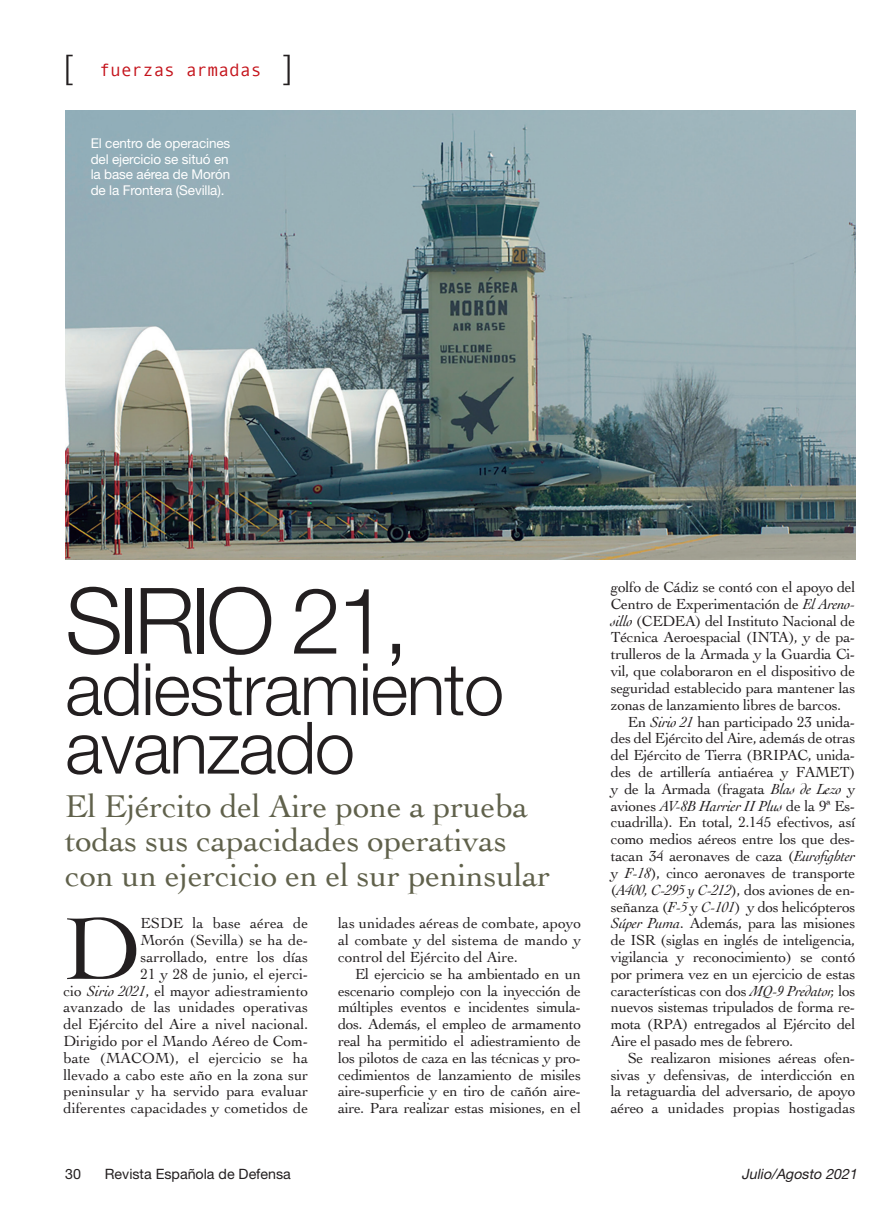
<style>
.page{position:relative;width:893px;height:1217px;background:#fff}
.page>*{position:absolute;margin:0;border:0;box-sizing:border-box;transform-origin:0 0}
.Texto_general{font:92.4px "Cochin";color:#231f20}
.Texto_general-2{font:300 91.65px "Helvetica Neue";letter-spacing:-.05em;color:#231f20}
.Texto_general-3{font:300 72.3px/58.5px "Helvetica Neue";letter-spacing:-.02em;color:#231f20}
.Entradilla{font:33px/34.5px "Cochin";letter-spacing:-.005em;color:#60614b}
.t1{font:300 33px "Helvetica";color:#231f20}
.t2{font:18px "Monotypecom";color:#c4121a}
.Texto_general-4{font:15.3px/16.8px "Cochin";color:#231f20;text-align:justify}
.t3{font:14.25px "Helvetica Neue";color:#231f20}
.t4{font:italic 14.25px "Helvetica Neue";color:#231f20}
.Pie_de_foto{font:13.5px/15.8px "Helvetica Neue";letter-spacing:-.01em;color:#fff;text-align:justify}
.s1{font-family:"Helvetica";font-weight:300;font-size:33px;color:#231f20}
.s2{font-style:italic}
</style>
<div class="page">
<img style="left:65px;top:110px;width:790px;height:449px">
<p class="t1" style="left:64px;top:39px;width:12px">[</p>
<p class="t2" style="left:100px;top:60px;width:195px">fuerzas armadas <span class="s1">]</span></p>
<p class="Pie_de_foto" style="left:91px;top:135px;width:141px">El centro de operacines del ejercicio se situó en la base aérea de Morón de la Frontera (Sevilla).</p>
<p class="Texto_general-2" style="left:65px;top:546px;width:345px">SIRIO 21,</p>
<p class="Texto_general-3" style="left:65px;top:654px;width:440px">adiestramiento avanzado</p>
<p class="Entradilla" style="left:65px;top:787px;width:487px">El Ejército del Aire pone a prueba todas sus capacidades operativas con un ejercicio en el sur peninsular</p>
<p class="Texto_general" style="left:64px;top:886px;width:78px">D</p>
<p class="Texto_general-4" style="left:64px;top:914px;width:246px;text-align:right">ESDE la base aérea de<br>Morón (Sevilla) se ha de-<br>sarrollado, entre los días<br>21 y 28 de junio, el ejerci-<br>cio <span class="s2">Sirio 2021</span>, el mayor adiestramiento avanzado de las unidades operativas del Ejército del Aire a nivel nacional.<br>Dirigido por el Mando Aéreo de Com&shy;bate (MACOM), el ejercicio se ha llevado a cabo este año en la zona sur peninsular y ha servido para evaluar diferentes capacidades y cometidos de</p>
<p class="Texto_general-4" style="left:338px;top:914px;width:245px">las unidades aéreas de combate, apoyo al combate y del sistema de mando y control del Ejército del Aire.</p>
<p class="Texto_general-4" style="left:338px;top:964px;width:245px;text-indent:17px">El ejercicio se ha ambientado en un escenario complejo con la inyección de múltiples eventos e incidentes simula&shy;dos. Además, el empleo de armamento real ha permitido el adiestramiento de los pilotos de caza en las técnicas y pro&shy;cedimientos de lanzamiento de misiles aire-superficie y en tiro de cañón aire&shy;aire. Para realizar estas misiones, en el</p>
<p class="Texto_general-4" style="left:611px;top:578px;width:246px">golfo de Cádiz se contó con el apoyo del Centro de Experimentación de <span class="s2">El Areno&shy;sillo</span> (CEDEA) del Instituto Nacional de Técnica Aeroespacial (INTA), y de pa&shy;trulleros de la Armada y la Guardia Ci&shy;vil, que colaboraron en el dispositivo de seguridad establecido para mantener las zonas de lanzamiento libres de barcos.</p>
<p class="Texto_general-4" style="left:611px;top:712px;width:246px;text-indent:17px">En <span class="s2">Sirio 21</span> han participado 23 unida&shy;des del Ejército del Aire, además de otras del Ejército de Tierra (BRIPAC, unida&shy;des de artillería antiaérea y FAMET) y de la Armada (fragata <span class="s2">Blas de Lezo</span> y aviones <span class="s2">AV-8B Harrier II Plus</span> de la 9ª Es&shy;cuadrilla). En total, 2.145 efectivos, así como medios aéreos entre los que des&shy;tacan 34 aeronaves de caza (<span class="s2">Eurofighter </span>y <span class="s2">F-18</span>), cinco aeronaves de transporte (<span class="s2">A400, C-295 y C-212</span>), dos aviones de en&shy;señanza (<span class="s2">F-5</span> y <span class="s2">C-101</span>) y dos helicópteros <span class="s2">Súper Puma</span>. Además, para las misiones de ISR (siglas en inglés de inteligencia, vigilancia y reconocimiento) se contó por primera vez en un ejercicio de estas características con dos <span class="s2">MQ-9 Predator,</span> los nuevos sistemas tripulados de forma re&shy;mota (RPA) entregados al Ejército del Aire el pasado mes de febrero.</p>
<p class="Texto_general-4" style="left:611px;top:1048px;width:246px;text-indent:17px">Se realizaron misiones aéreas ofen&shy;sivas y defensivas, de interdicción en la retaguardia del adversario, de apoyo aéreo a unidades propias hostigadas</p>
<p class="t3" style="left:65px;top:1164px;width:17px">30</p>
<p class="t3" style="left:105px;top:1164px;width:188px">Revista Española de Defensa</p>
<p class="t4" style="left:741px;top:1164px;width:120px">Julio/Agosto 2021</p>
</div>
